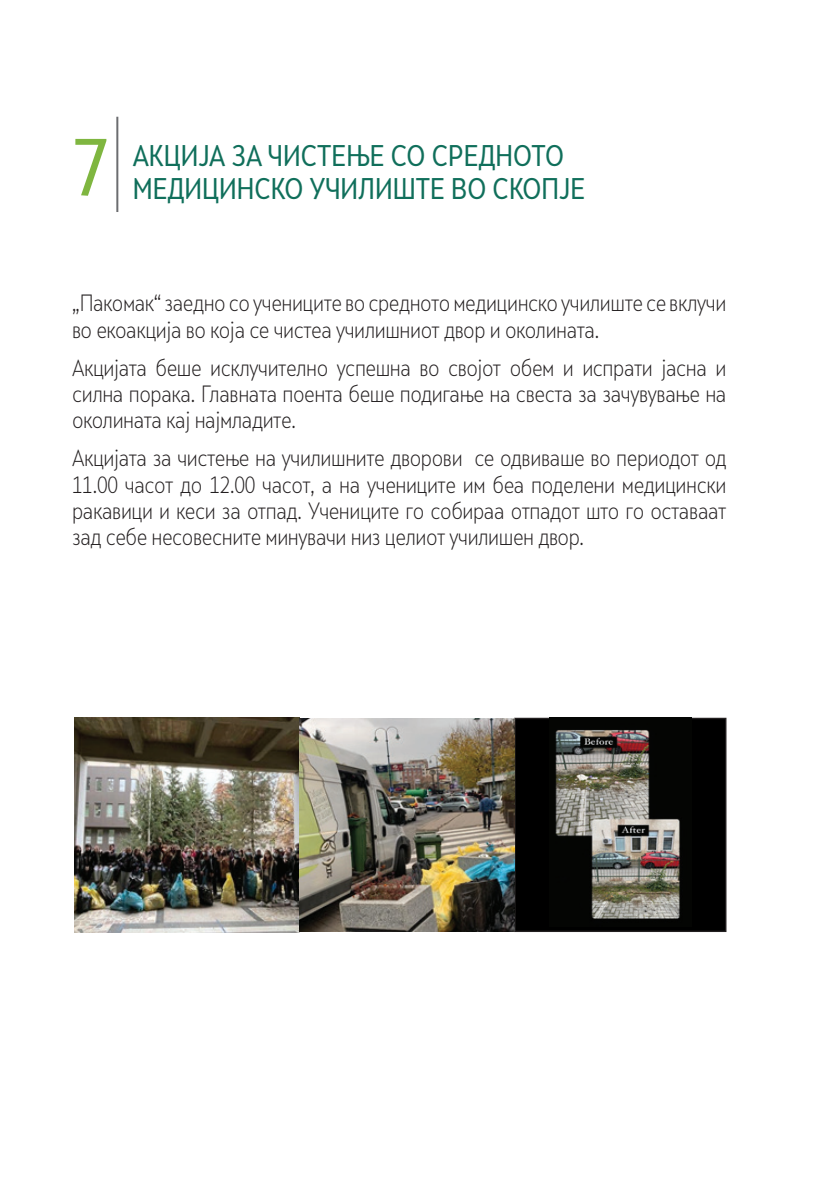
<style>
.page{position:relative;width:840px;height:1191px;background:#fff}
.page>*{position:absolute;margin:0;border:0;box-sizing:border-box;transform-origin:0 0}
.t1{font:75.4px "Skola Sans Cn";color:#7fb640}
.t2{font:28px "Skola Sans Cn";color:#106f5b}
.t3{font:300 22px/26.4px "Skola Sans Cn";letter-spacing:-.02em;color:#231f20;text-align:justify}
</style>
<div class="page">
<div style="left:514px;top:717px;width:212px;height:215px;background:#000"></div>
<hr style="left:116px;top:117px;width:2px;height:95px;background:#6c6d70">
<img style="left:75px;top:718px;width:439px;height:214px">
<img style="left:549px;top:718px;width:142px;height:208px">
<h1 class="t1" style="left:72px;top:122px;width:39px">7</h1>
<p class="t2" style="left:133px;top:138px;width:432px">АКЦИЈА ЗА ЧИСТЕЊЕ СО СРЕДНОТО</p>
<p class="t2" style="left:133px;top:172px;width:453px">МЕДИЦИНСКО УЧИЛИШТЕ ВО СКОПЈЕ</p>
<p class="t3" style="left:72px;top:290px;width:655px">„Пакомак“ заедно со учениците во средното медицинско училиште се вклучи во екоакција во која се чистеа училишниот двор и околината.</p>
<p class="t3" style="left:72px;top:354px;width:655px">Акцијата беше исклучително успешна во својот обем и испрати јасна и силна порака. Главната поента беше подигање на свеста за зачувување на околината кај најмладите.</p>
<p class="t3" style="left:72px;top:445px;width:655px">Акцијата за чистење на училишните дворови се одвиваше во периодот од 11.00 часот до 12.00 часот, а на учениците им беа поделени медицински ракавици и кеси за отпад. Учениците го собираа отпадот што го оставаат зад себе несовесните минувачи низ целиот училишен двор.</p>
</div>
